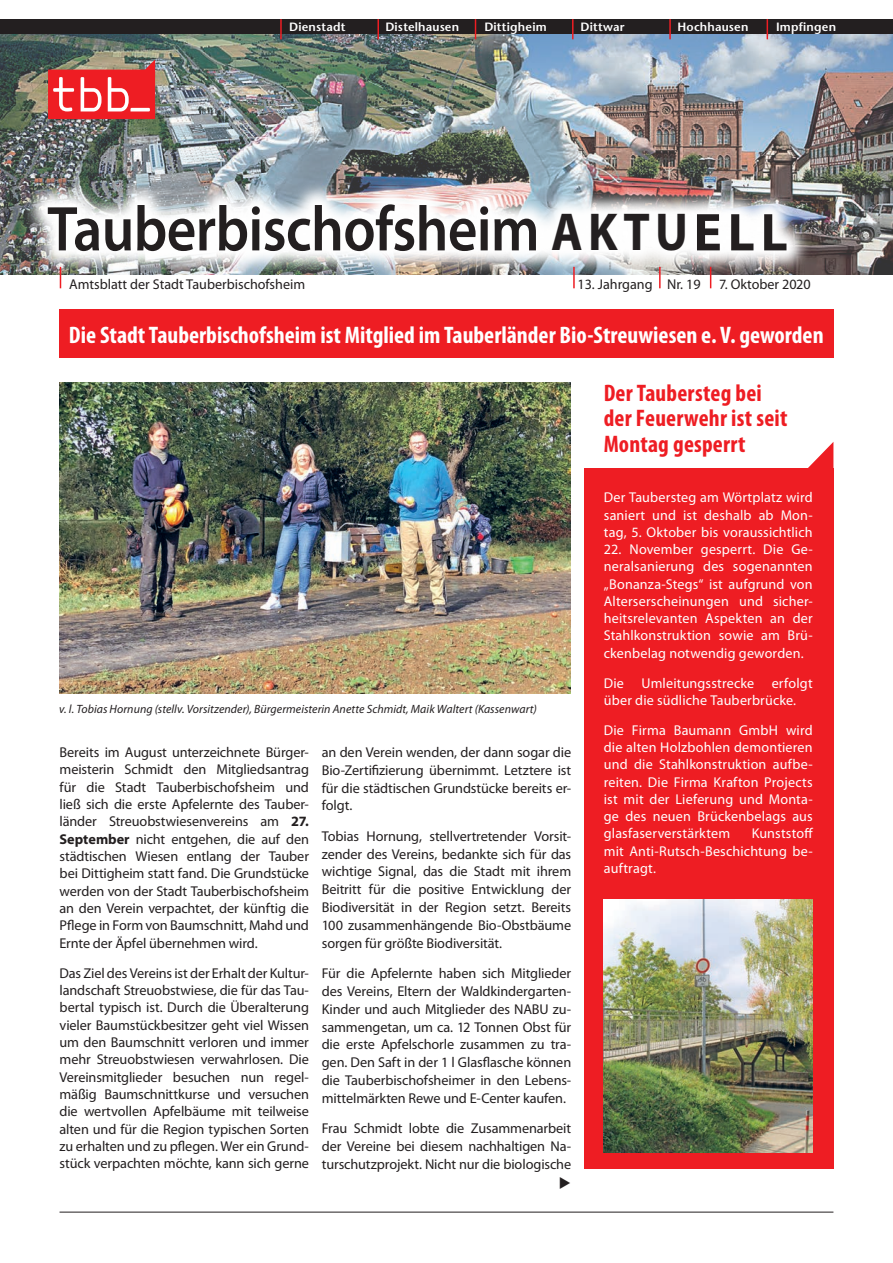
<style>
.page{position:relative;width:893px;height:1263px;background:#fff}
.page>*{position:absolute;margin:0;border:0;box-sizing:border-box;transform-origin:0 0}
.t1{font:600 63.75px "Myriad Pro";letter-spacing:-.01em;color:#231f20;scale:.9 1}
.t2{font:700 condensed 24px "Myriad Pro";color:#fff}
.t3{font:700 condensed 24px/25.5px "Myriad Pro";letter-spacing:.01em;color:#ee1d23}
.t4{font:14.25px/17.4px "Myriad Pro";letter-spacing:-.005em;color:#231f20;text-align:justify}
.t5{font:14.25px/17.2px "Myriad Pro";letter-spacing:.015em;color:#fff;text-align:justify}
.t6{font:italic 12px "Myriad Pro";letter-spacing:.005em;color:#231f20}
.t7{font:600 12px "Stone Sans Std";letter-spacing:.015em;color:#fff}
.s1{font-weight:700;font-size:53.7px}
.s2{font-weight:700}
</style>
<div class="page">
<img style="left:0;top:34px;width:893px;height:240px">
<div style="left:0;top:19px;width:893px;height:15px;background:#231f20"></div>
<img style="left:23px;top:179px;width:789px;height:97px">
<hr style="left:573px;top:267px;width:2px;height:21px;background:#ee1d23">
<svg style="left:60px;top:267px;width:1px;height:21px"></svg>
<hr style="left:377px;top:19px;width:2px;height:20px;background:#ee1d23">
<hr style="left:280px;top:19px;width:2px;height:20px;background:#ee1d23">
<svg style="left:475px;top:19px;width:1px;height:20px"></svg>
<svg style="left:572px;top:19px;width:1px;height:20px"></svg>
<hr style="left:669px;top:19px;width:2px;height:20px;background:#ee1d23">
<svg style="left:767px;top:19px;width:1px;height:20px"></svg>
<hr style="left:659px;top:267px;width:2px;height:21px;background:#ee1d23">
<svg style="left:710px;top:267px;width:1px;height:21px"></svg>
<svg style="left:48px;top:60px;width:107px;height:59px;background:#e04c4d"></svg>
<div style="left:59px;top:309px;width:774px;height:49px;background:#ee1d23"></div>
<hr style="left:60px;top:1212px;width:773px;height:1px;background:#231f20">
<img style="left:59px;top:383px;width:512px;height:310px">
<div style="left:584px;top:468px;width:249px;height:701px;background:#ee1d23"></div>
<svg style="left:808px;top:442px;width:25px;height:26px"></svg>
<img style="left:604px;top:899px;width:209px;height:254px">
<p class="t7" style="left:289px;top:19px;width:58px">Dienstadt</p>
<p class="t7" style="left:385px;top:19px;width:75px">Distelhausen</p>
<p class="t7" style="left:484px;top:19px;width:64px">Dittigheim</p>
<p class="t7" style="left:580px;top:19px;width:46px">Dittwar</p>
<p class="t7" style="left:677px;top:19px;width:72px">Hochhausen</p>
<p class="t7" style="left:776px;top:19px;width:62px">Impfingen</p>
<h1 class="t1" style="left:47px;top:194px;width:824px">Tauberbischofsheim <span class="s1">AKTUELL</span></h1>
<p class="t4" style="left:69px;top:276px;width:237px">Amtsblatt der Stadt Tauberbischofsheim</p>
<p class="t4" style="left:577px;top:276px;width:125px">13. Jahrgang Nr. 19</p>
<p class="t4" style="left:719px;top:276px;width:93px">7. Oktober 2020</p>
<h2 class="t2" style="left:69px;top:322px;width:756px">Die Stadt Tauberbischofsheim ist Mitglied im Tauberländer Bio-Streuwiesen e. V. geworden</h2>
<p class="t6" style="left:59px;top:702px;width:479px">v. l. Tobias Hornung (stellv. Vorsitzender), Bürgermeisterin Anette Schmidt, Maik Waltert (Kassenwart)</p>
<p class="t4" style="left:322px;top:743px;width:251px;line-height:17.9px">an den Verein wenden, der dann sogar die Bio-Zertifizierung übernimmt. Letztere ist für die städtischen Grundstücke bereits er&shy;folgt.</p>
<p class="t4" style="left:322px;top:827px;width:251px;line-height:17.9px">Tobias Hornung, stellvertretender Vorsit&shy;zender des Vereins, bedankte sich für das wichtige Signal, das die Stadt mit ihrem Beitritt für die positive Entwicklung der Biodiversität in der Region setzt. Bereits 100 zusammenhängende Bio-Obstbäume sorgen für größte Biodiversität.</p>
<p class="t4" style="left:322px;top:965px;width:251px;line-height:17.9px">Für die Apfelernte haben sich Mitglieder des Vereins, Eltern der Waldkindergarten-Kinder und auch Mitglieder des NABU zu&shy;sammengetan, um ca. 12 Tonnen Obst für die erste Apfelschorle zusammen zu tra&shy;gen. Den Saft in der 1 l Glasflasche können die Tauberbischofsheimer in den Lebens&shy;mittelmärkten Rewe und E-Center kaufen.</p>
<p class="t4" style="left:322px;top:1120px;width:251px;line-height:17.9px">Frau Schmidt lobte die Zusammenarbeit der Vereine bei diesem nachhaltigen Na&shy;turschutzprojekt. Nicht nur die biologische</p>
<p class="t4" style="left:60px;top:744px;width:251px">Bereits im August unterzeichnete Bürger&shy;meisterin Schmidt den Mitgliedsantrag für die Stadt Tauberbischofsheim und ließ sich die erste Apfelernte des Tauber&shy;länder Streuobstwiesenvereins am <span class="s2">27.<br>September</span> nicht entgehen, die auf den städtischen Wiesen entlang der Tauber bei Dittigheim statt fand. Die Grundstücke werden von der Stadt Tauberbischofsheim an den Verein verpachtet, der künftig die Pflege in Form von Baumschnitt, Mahd und Ernte der Äpfel übernehmen wird.</p>
<p class="t4" style="left:60px;top:964px;width:251px">Das Ziel des Vereins ist der Erhalt der Kultur&shy;landschaft Streuobstwiese, die für das Tau&shy;bertal typisch ist. Durch die Überalterung vieler Baumstückbesitzer geht viel Wissen um den Baumschnitt verloren und immer mehr Streuobstwiesen verwahrlosen. Die Vereinsmitglieder besuchen nun regel&shy;mäßig Baumschnittkurse und versuchen die wertvollen Apfelbäume mit teilweise alten und für die Region typischen Sorten zu erhalten und zu pflegen. Wer ein Grund&shy;stück verpachten möchte, kann sich gerne</p>
<h2 class="t3" style="left:604px;top:380px;width:185px">Der Taubersteg bei der Feuerwehr ist seit<br>Montag gesperrt</h2>
<p class="t5" style="left:604px;top:489px;width:210px">Der Taubersteg am Wörtplatz wird saniert und ist deshalb ab Mon&shy;tag, 5. Oktober bis voraussichtlich</p>
<p class="t5" style="left:604px;top:541px;width:210px">22. November gesperrt. Die Ge&shy;neralsanierung des sogenannten „Bonanza-Stegs“ ist aufgrund von Alterserscheinungen und sicher&shy;heitsrelevanten Aspekten an der Stahlkonstruktion sowie am Brü&shy;ckenbelag notwendig geworden.</p>
<p class="t5" style="left:604px;top:674px;width:210px">Die Umleitungsstrecke erfolgt über die südliche Tauberbrücke.</p>
<p class="t5" style="left:604px;top:722px;width:210px">Die Firma Baumann GmbH wird die alten Holzbohlen demontieren und die Stahlkonstruktion aufbe&shy;reiten. Die Firma Krafton Projects ist mit der Lieferung und Monta&shy;ge des neuen Brückenbelags aus glasfaserverstärktem</p>
<p class="t5" style="left:604px;top:825px;width:211px;text-indent:148px">Kunststoff mit Anti-Rutsch-Beschichtung be&shy;auftragt.</p>
</div>
